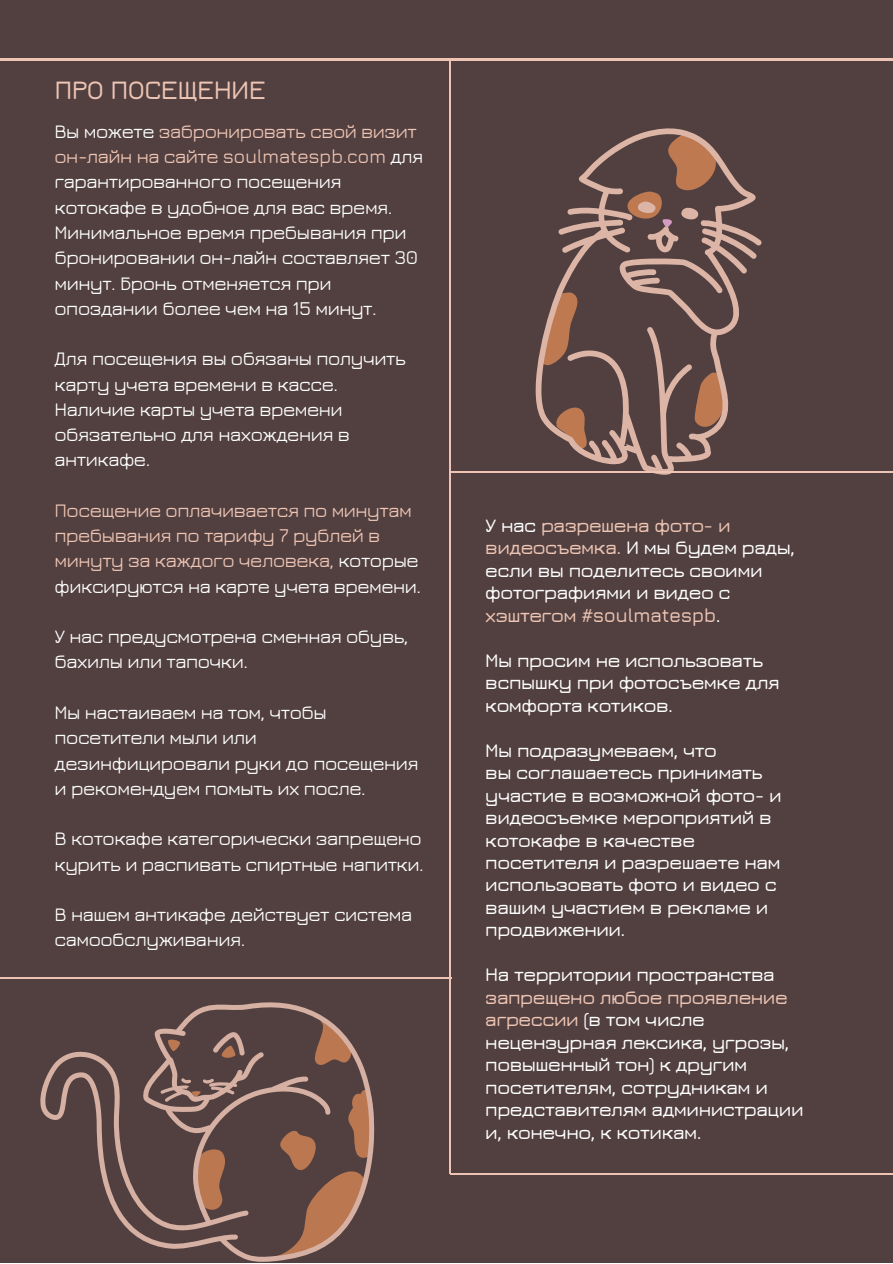
<style>
.page{position:relative;width:893px;height:1264px;background:#fff}
.page>*{position:absolute;margin:0;border:0;box-sizing:border-box;transform-origin:0 0}
.t1{font:600 27.15px "Jura";letter-spacing:-.025em;color:#eec5b4}
.t2{font:500 19.5px/25.2px "Jura";letter-spacing:-.025em;color:#fff}
.t3{font:600 19.5px/22.5px "Jura";letter-spacing:-.025em;color:#fff}
.t4{font:500 19.5px/25.2px "Jura";letter-spacing:-.025em;color:#eec5b4}
.s1{color:#eec5b4}
.s2{color:#fff}
</style>
<div class="page">
<div style="left:0;top:0;width:892px;height:1262px;background:#524040"></div>
<hr style="left:449px;top:60px;width:1px;height:1113px;background:#eec5b4">
<hr style="left:450px;top:1173px;width:442px;height:1px;background:#eec5b4">
<hr style="left:0;top:58px;width:892px;height:2px;background:#eec5b4">
<svg style="left:40px;top:1002px;width:334px;height:259px"></svg>
<hr style="left:0;top:977px;width:451px;height:1px;background:#eec5b4">
<hr style="left:450px;top:471px;width:442px;height:1px;background:#eec5b4">
<svg style="left:535px;top:128px;width:226px;height:347px"></svg>
<p class="t1" style="left:55px;top:72px;width:213px">ПРО ПОСЕЩЕНИЕ</p>
<p class="t2" style="left:55px;top:118px;width:370px">Вы можете <span class="s1">забронировать свой визит он-лайн на сайте soulmatespb.com</span> для гарантированного посещения котокафе в удобное для вас время.<br>Минимальное время пребывания при бронировании он-лайн составляет 30 минут. Бронь отменяется при опоздании более чем на 15 минут.</p>
<p class="t2" style="left:55px;top:345px;width:353px">Для посещения вы обязаны получить карту учета времени в кассе.</p>
<p class="t2" style="left:55px;top:396px;width:297px">Наличие карты учета времени обязательно для нахождения в антикафе.</p>
<p class="t4" style="left:55px;top:497px;width:368px">Посещение оплачивается по минутам пребывания по тарифу 7 рублей в минуту за каждого человека, <span class="s2">которые фиксируются на карте учета времени.</span></p>
<p class="t2" style="left:55px;top:623px;width:355px">У нас предусмотрена сменная обувь, бахилы или тапочки.</p>
<p class="t2" style="left:55px;top:699px;width:365px">Мы настаиваем на том, чтобы посетители мыли или дезинфицировали руки до посещения и рекомендуем помыть их после.</p>
<p class="t2" style="left:55px;top:825px;width:371px">В котокафе категорически запрещено курить и распивать спиртные напитки.</p>
<p class="t2" style="left:55px;top:901px;width:359px">В нашем антикафе действует система самообслуживания.</p>
<p class="t3" style="left:485px;top:513px;width:311px">У нас <span class="s1">разрешена фото- и видеосъемка.</span> И мы будем рады, если вы поделитесь своими фотографиями и видео с <span class="s1">хэштегом #soulmatespb</span>.</p>
<p class="t3" style="left:485px;top:648px;width:296px">Мы просим не использовать вспышку при фотосъемке для комфорта котиков.</p>
<p class="t3" style="left:485px;top:738px;width:298px">Мы подразумеваем, что<br>вы соглашаетесь принимать участие в возможной фото- и видеосъемке мероприятий в котокафе в качестве посетителя и разрешаете нам использовать фото и видео с вашим участием в рекламе и продвижении.</p>
<p class="t3" style="left:485px;top:962px;width:320px">На территории пространства <span class="s1">запрещено любое проявление агрессии</span> (в том числе нецензурная лексика, угрозы, повышенный тон) к другим посетителям, сотрудникам и представителям администрации и, конечно, к котикам.</p>
</div>
